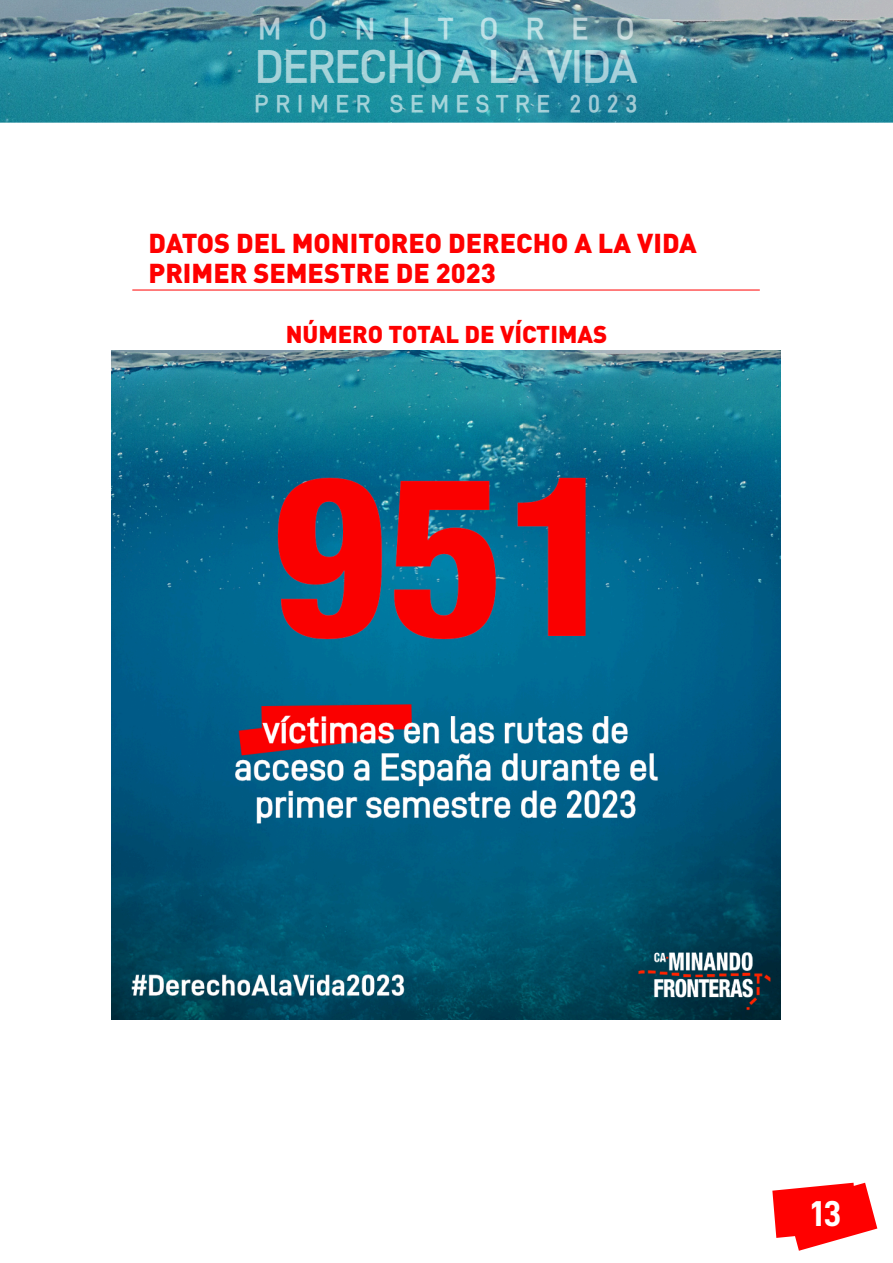
<style>
.page{position:relative;width:893px;height:1263px;background:#fff}
.page>*{position:absolute;margin:0;border:0;box-sizing:border-box;transform-origin:0 0}
.t1{font:700 45px "D DIN PRO Semi";color:rgb(255 255 255/.6)}
.t2{font:36px "D DIN PRO Bold";color:#fff}
.t3{font:700 30px "D DIN PRO Semi";letter-spacing:.93em;color:rgb(255 255 255/.6)}
.t4{font:900 27px/29.7px "DIN Pro";color:#f00}
.t5{font:900 24px "DIN Pro";color:#f00}
.t6{font:700 24px "D DIN PRO Semi";letter-spacing:.3em;color:rgb(255 255 255/.6)}
</style>
<div class="page">
<svg style="left:772px;top:1183px;width:105px;height:68px"></svg>
<img style="left:0;top:0;width:893px;height:123px">
<hr style="left:133px;top:290px;width:626px;height:1px;background:#f00">
<img style="left:111px;top:350px;width:670px;height:669px">
<p class="t3" style="left:258px;top:14px;width:377px">MONITOREO</p>
<h1 class="t1" style="left:256px;top:45px;width:383px">DERECHO A LA VIDA</h1>
<p class="t6" style="left:255px;top:92px;width:384px">PRIMER SEMESTRE 2023</p>
<p class="t4" style="left:148px;top:231px;width:550px">DATOS DEL MONITOREO DERECHO A LA VIDA<br>PRIMER SEMESTRE DE 2023</p>
<p class="t5" style="left:286px;top:324px;width:323px">NÚMERO TOTAL DE VÍCTIMAS</p>
<h2 class="t2" style="left:811px;top:1196px;width:32px">13</h2>
</div>
